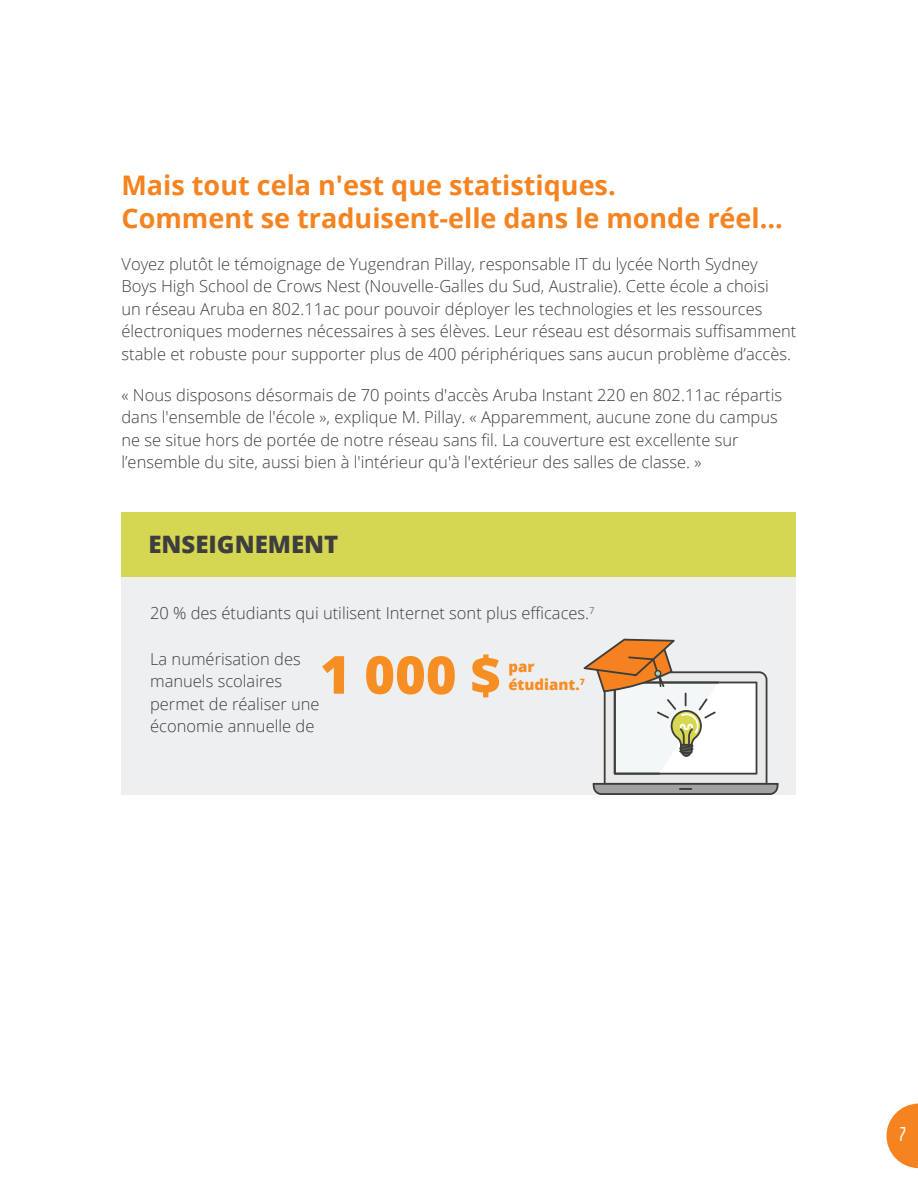
<style>
.page{position:relative;width:918px;height:1188px;background:#fff}
.page>*{position:absolute;margin:0;border:0;box-sizing:border-box;transform-origin:0 0}
.t1{font:800 52.5px "Open Sans";color:#f68e23}
.t2{font:700 27px/33px "Open Sans";color:#f58320}
.t3{font:800 24px "Open Sans";color:#3e3e3f}
.t4{font:condensed 21px "Blanch";color:#fff}
.t5{font:300 16.5px/22.5px "Open Sans";color:#3e3e3f}
.t6{font:800 15px/18px "Open Sans";color:#f68e23}
</style>
<div class="page">
<svg style="left:886px;top:1104px;width:32px;height:64px"></svg>
<div style="left:122px;top:513px;width:674px;height:64px;background:#d5d752"></div>
<div style="left:122px;top:577px;width:674px;height:218px;background:#eeeff1"></div>
<svg style="left:584px;top:639px;width:195px;height:156px"></svg>
<h2 class="t2" style="left:122px;top:168px;width:663px">Mais tout cela n'est que statistiques.<br>Comment se traduisent-elle dans le monde réel...</h2>
<p class="t5" style="left:122px;top:252px;width:676px">Voyez plutôt le témoignage de Yugendran Pillay, responsable IT du lycée North Sydney Boys High School de Crows Nest (Nouvelle-Galles du Sud, Australie). Cette école a choisi<br>un réseau Aruba en 802.11ac pour pouvoir déployer les technologies et les ressources électroniques modernes nécessaires à ses élèves. Leur réseau est désormais suffisamment stable et robuste pour supporter plus de 400 périphériques sans aucun problème d’accès.</p>
<p class="t5" style="left:122px;top:383px;width:662px">« Nous disposons désormais de 70 points d'accès Aruba Instant 220 en 802.11ac répartis dans l'ensemble de l'école », explique M. Pillay. « Apparemment, aucune zone du campus ne se situe hors de portée de notre réseau sans fil. La couverture est excellente sur l’ensemble du site, aussi bien à l'intérieur qu'à l'extérieur des salles de classe. »</p>
<h3 class="t3" style="left:148px;top:526px;width:192px">ENSEIGNEMENT</h3>
<p class="t5" style="left:150px;top:601px;width:446px">20 % des étudiants qui utilisent Internet sont plus efficaces.<sup>7</sup></p>
<h1 class="t1" style="left:320px;top:635px;width:183px">1 000 $</h1>
<p class="t5" style="left:150px;top:647px;width:171px">La numérisation des manuels scolaires permet de réaliser une économie annuelle de</p>
<p class="t6" style="left:508px;top:657px;width:78px">par étudiant.<sup>7</sup></p>
<p class="t4" style="left:900px;top:1123px;width:8px">7</p>
</div>
